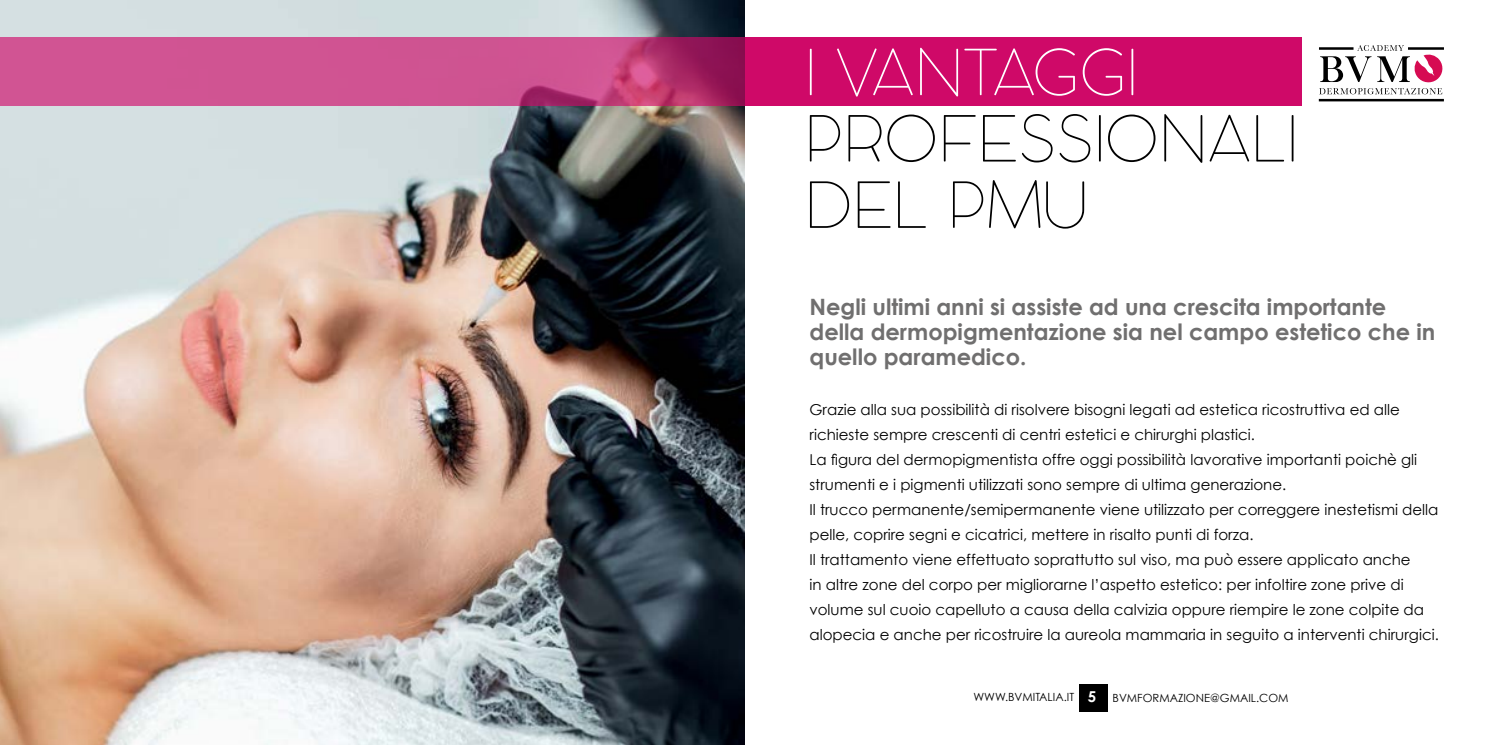
<style>
.page{position:relative;width:1489px;height:745px;background:#fff}
.page>*{position:absolute;margin:0;border:0;box-sizing:border-box;transform-origin:0 0}
.t1{font:200 62.5px/66.2px "COCOMAT";color:#000}
.t2{font:200 62.5px "COCOMAT";color:#fff}
.t3{font:700 22.5px/25px "Century Gothic";color:#706f6f}
.t4{font:15px/25px "Century Gothic";color:#000}
.t5{font:11.25px "Century Gothic";color:#000}
.s1{font-weight:700;font-size:15px;color:#fff}
</style>
<div class="page">
<div style="left:1078px;top:683px;width:29px;height:28px;background:#000"></div>
<svg style="left:1319px;top:45px;width:124px;height:49px"></svg>
<hr style="left:1407px;top:47px;width:36px;height:3px;background:#000">
<hr style="left:1318px;top:47px;width:35px;height:3px;background:#000">
<hr style="left:1318px;top:99px;width:125px;height:2px;background:#000">
<div style="left:744px;top:37px;width:558px;height:69px;background:#cf0968"></div>
<img style="left:0;top:0;width:744px;height:744px">
<svg style="left:0;top:37px;width:744px;height:69px;background:#c94c8a"></svg>
<h1 class="t2" style="left:804px;top:31px;width:335px">I VANTAGGI</h1>
<h1 class="t1" style="left:804px;top:105px;width:495px">PROFESSIONALI<br>DEL PMU</h1>
<h2 class="t3" style="left:809px;top:293px;width:627px">Negli ultimi anni si assiste ad una crescita importante della dermopigmentazione sia nel campo estetico che in quello paramedico.</h2>
<p class="t4" style="left:809px;top:396px;width:631px">Grazie alla sua possibilità di risolvere bisogni legati ad estetica ricostruttiva ed alle richieste sempre crescenti di centri estetici e chirurghi plastici.<br>La figura del dermopigmentista offre oggi possibilità lavorative importanti poichè gli strumenti e i pigmenti utilizzati sono sempre di ultima generazione.<br>Il trucco permanente/semipermanente viene utilizzato per correggere inestetismi della pelle, coprire segni e cicatrici, mettere in risalto punti di forza.<br>Il trattamento viene effettuato soprattutto sul viso, ma può essere applicato anche<br>in altre zone del corpo per migliorarne l’aspetto estetico: per infoltire zone prive di volume sul cuoio capelluto a causa della calvizia oppure riempire le zone colpite da alopecia e anche per ricostruire la aureola mammaria in seguito a interventi chirurgici.</p>
<p class="t5" style="left:973px;top:690px;width:316px">WWW.BVMITALIA.IT <span class="s1">5</span> BVMFORMAZIONE@GMAIL.COM</p>
</div>
